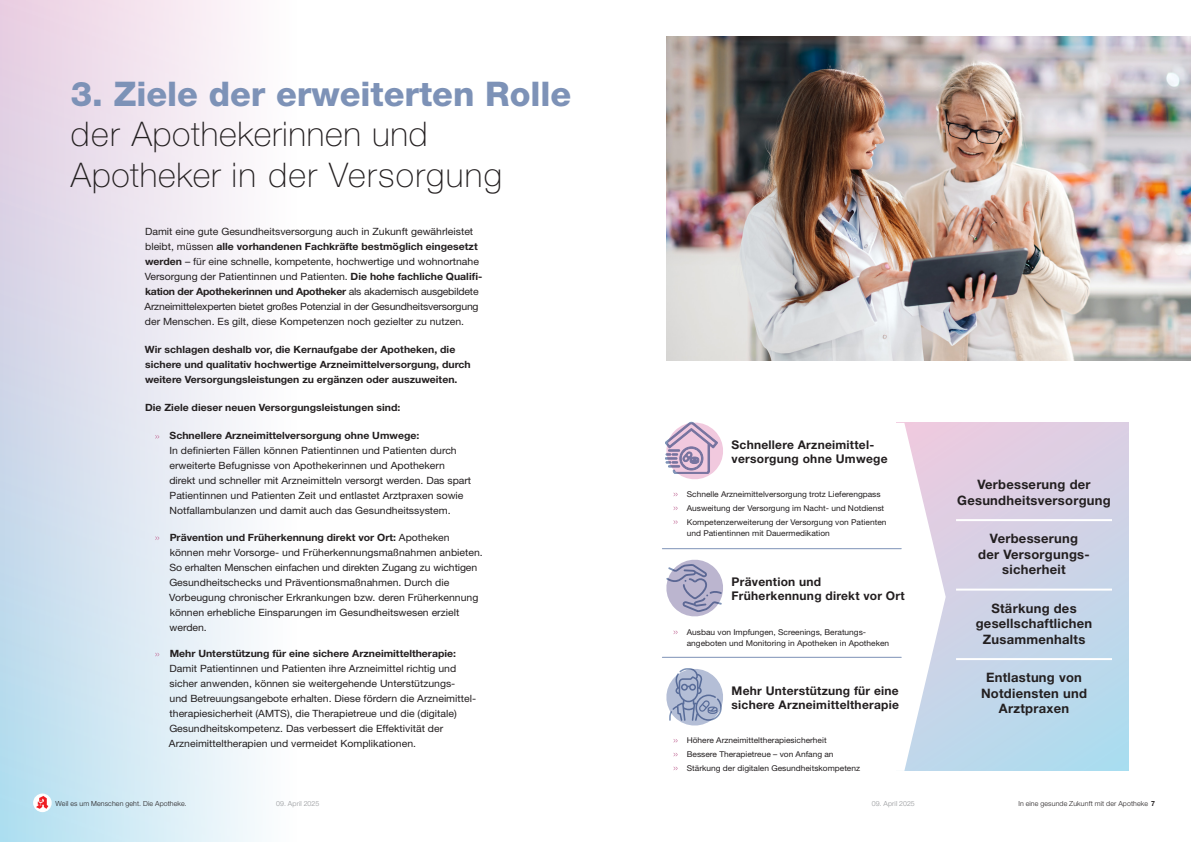
<style>
.page{position:relative;width:1191px;height:842px;background:#fff}
.page>*{position:absolute;margin:0;border:0;box-sizing:border-box;transform-origin:0 0}
.t1{font:100 34px/40.8px "Helvetica Neue LT Std";letter-spacing:.02em;color:#231f20}
.t2{font:800 34px "Helvetica Neue LT Std";color:#7d92b7}
.t3{font:700 13px/15.6px "Helvetica Neue LT Std";letter-spacing:.02em;color:#231f20;text-align:center}
.t4{font:700 12px/14px "Helvetica Neue LT Std";letter-spacing:.02em;color:#231f20}
.t5{font:10px/15px "Helvetica Neue LT Std";color:#231f20;scale:1.05 1}
.t6{font:700 10px/15px "Helvetica Neue LT Std";color:#231f20;scale:1.05 1}
.t7{font:8px/13.8px "Helvetica Neue LT Std";color:#231f20;scale:1.05 1}
.t8{font:300 7px "Helvetica Neue LT Std";letter-spacing:.02em;color:#231f20}
.t9{font:300 7px "Helvetica Neue LT Std";letter-spacing:.02em;color:#939598}
.s1{font-weight:700}
.s2{font-weight:300;font-size:13px;color:#fff}
</style>
<div class="page">
<svg style="left:0;top:0;width:259px;height:842px"></svg>
<img style="left:666px;top:36px;width:525px;height:324px">
<div style="left:896px;top:423px;width:232px;height:348px;background:linear-gradient(to bottom,#e5cde1,#b2dbee)"></div>
<svg style="left:662px;top:423px;width:283px;height:348px"></svg>
<hr style="left:956px;top:519px;width:156px;height:2px;background:#fff">
<hr style="left:956px;top:589px;width:156px;height:2px;background:#fff">
<hr style="left:956px;top:658px;width:156px;height:2px;background:#fff">
<hr style="left:662px;top:657px;width:239px;height:1px;background:#7d92b7">
<svg style="left:662px;top:421px;width:234px;height:130px"></svg>
<svg style="left:662px;top:666px;width:234px;height:105px"></svg>
<hr style="left:662px;top:548px;width:239px;height:1px;background:#7d92b7">
<svg style="left:662px;top:557px;width:234px;height:91px"></svg>
<svg style="left:33px;top:793px;width:19px;height:19px"></svg>
<svg style="left:36px;top:796px;width:12px;height:13px"></svg>
<h1 class="t2" style="left:71px;top:73px;width:502px">3. Ziele der erweiterten Rolle</h1>
<h1 class="t1" style="left:71px;top:114px;width:433px">der Apothekerinnen und<br>Apotheker in der Versorgung</h1>
<p class="t5" style="left:144px;top:224px;width:323px">Damit eine gute Gesundheitsversorgung auch in Zukunft gewährleistet bleibt, müssen <span class="s1">alle vorhandenen Fachkräfte bestmöglich eingesetzt werden</span> – für eine schnelle, kompetente, hochwertige und wohnortnahe Versorgung der Patientinnen und Patienten. <span class="s1">Die hohe fachliche Qualifi&shy;kation der Apothekerinnen und Apotheker</span> als akademisch ausgebildete Arzneimittelexperten bietet großes Potenzial in der Gesundheitsversorgung der Menschen. Es gilt, diese Kompetenzen noch gezielter zu nutzen.</p>
<p class="t6" style="left:145px;top:342px;width:312px">Wir schlagen deshalb vor, die Kernaufgabe der Apotheken, die sichere und qualitativ hochwertige Arzneimittelversorgung, durch weitere Versorgungsleistungen zu ergänzen oder auszuweiten.</p>
<p class="t6" style="left:145px;top:400px;width:244px">Die Ziele dieser neuen Versorgungsleistungen sind:</p>
<p class="t5" style="left:169px;top:428px;width:289px;text-indent:-15px"><span class="s2">»</span> <span class="s1">Schnellere Arzneimittelversorgung ohne Umwege:<br></span>In definierten Fällen können Patientinnen und Patienten durch erweiterte Befugnisse von Apothekerinnen und Apothekern direkt und schneller mit Arzneimitteln versorgt werden. Das spart Patientinnen und Patienten Zeit und entlastet Arztpraxen sowie Notfallambulanzen und damit auch das Gesundheitssystem.</p>
<p class="t5" style="left:169px;top:530px;width:300px;text-indent:-15px"><span class="s2">»</span> <span class="s1">Prävention und Früherkennung direkt vor Ort:</span> Apotheken können mehr Vorsorge- und Früherkennungsmaßnahmen anbieten.<br>So erhalten Menschen einfachen und direkten Zugang zu wichtigen Gesundheitschecks und Präventionsmaßnahmen. Durch die Vorbeugung chronischer Erkrankungen bzw. deren Früherkennung können erhebliche Einsparungen im Gesundheitswesen erzielt werden.</p>
<p class="t5" style="left:169px;top:646px;width:294px;text-indent:-15px"><span class="s2">»</span> <span class="s1">Mehr Unterstützung für eine sichere Arzneimitteltherapie:<br></span>Damit Patientinnen und Patienten ihre Arzneimittel richtig und sicher anwenden, können sie weitergehende Unterstützungs-<br>und Betreuungsangebote erhalten. Diese fördern die Arzneimittel&shy;therapiesicherheit (AMTS), die Therapietreue und die (digitale)<br>Gesundheitskompetenz. Das verbessert die Effektivität der Arzneimitteltherapien und vermeidet Komplikationen.</p>
<p class="t4" style="left:731px;top:437px;width:157px">Schnellere Arzneimittel&shy;versorgung ohne Umwege</p>
<p class="t7" style="left:672px;top:487px;width:205px"><span class="s2">»</span> Schnelle Arzneimittelversorgung trotz Lieferengpass <span class="s2">»</span> Ausweitung der Versorgung im Nacht- und Notdienst <span class="s2">»</span> Kompetenzerweiterung der Versorgung von Patienten</p>
<p class="t7" style="left:687px;top:526px;width:138px">und Patientinnen mit Dauermedikation</p>
<p class="t4" style="left:731px;top:575px;width:174px">Prävention und<br>Früherkennung direkt vor Ort</p>
<p class="t7" style="left:687px;top:626px;width:194px;line-height:11px;text-indent:-14px"><span class="s2">»</span> Ausbau von Impfungen, Screenings, Beratungs&shy;angeboten und Monitoring in Apotheken in Apotheken</p>
<p class="t4" style="left:731px;top:683px;width:169px">Mehr Unterstützung für eine sichere Arzneimitteltherapie</p>
<p class="t7" style="left:672px;top:733px;width:180px"><span class="s2">»</span> Höhere Arzneimitteltherapiesicherheit<br><span class="s2">»</span> Bessere Therapietreue – von Anfang an<br><span class="s2">»</span> Stärkung der digitalen Gesundheitskompetenz</p>
<h2 class="t3" style="left:957px;top:477px;width:155px">Verbesserung der<br>Gesundheitsversorgung</h2>
<h2 class="t3" style="left:978px;top:530px;width:112px">Verbesserung der Versorgungs&shy;sicherheit</h2>
<h2 class="t3" style="left:975px;top:600px;width:118px">Stärkung des gesellschaftlichen<br>Zusammenhalts</h2>
<h2 class="t3" style="left:981px;top:669px;width:107px">Entlastung von<br>Notdiensten und<br>Arztpraxen</h2>
<p class="t8" style="left:56px;top:799px;width:133px">Weil es um Menschen geht. Die Apotheke.</p>
<p class="t8" style="left:1018px;top:799px;width:138px">In eine gesunde Zukunft mit der Apotheke <span class="s1">7</span></p>
<p class="t9" style="left:276px;top:799px;width:45px">09. April 2025</p>
<p class="t9" style="left:871px;top:799px;width:45px">09. April 2025</p>
</div>
